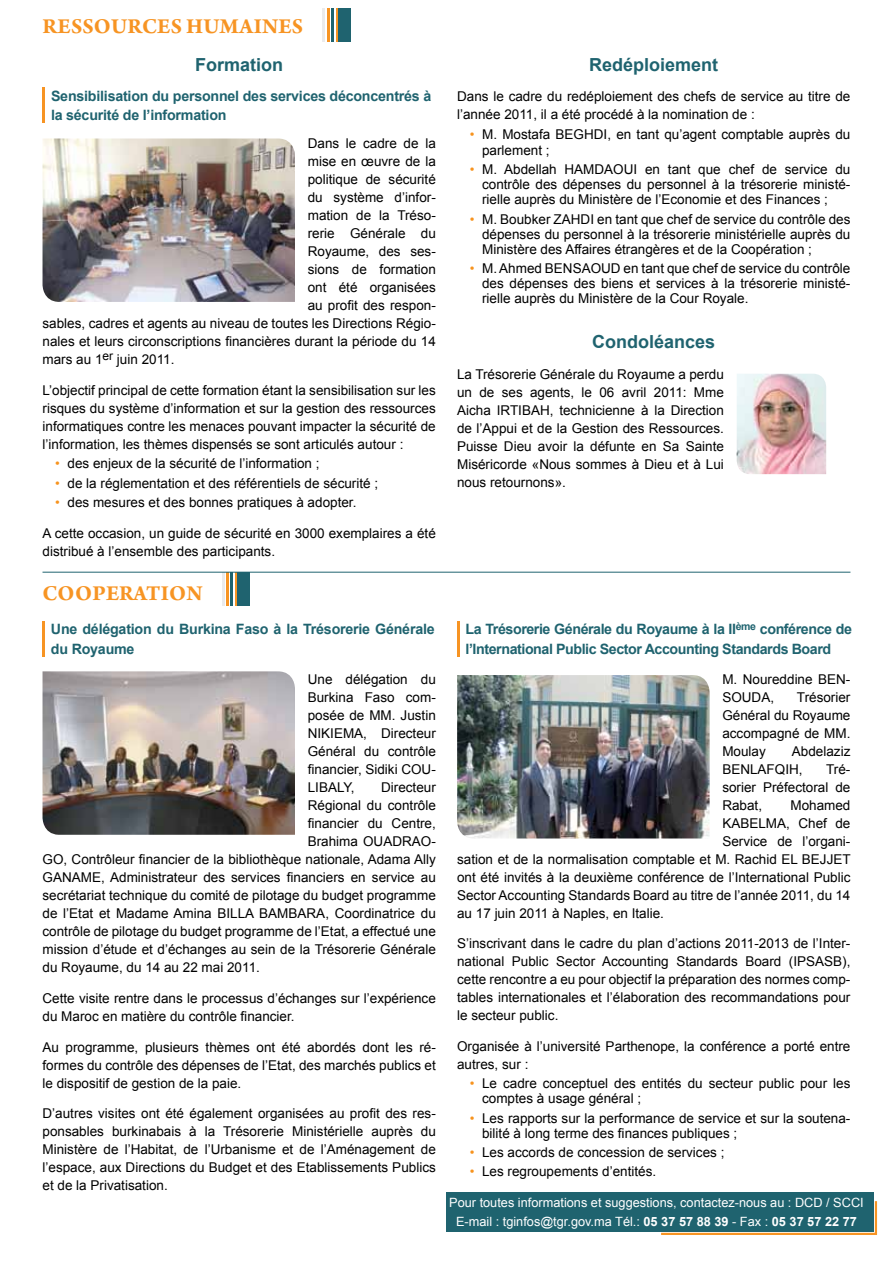
<style>
.page{position:relative;width:893px;height:1263px;background:#fff}
.page>*{position:absolute;margin:0;border:0;box-sizing:border-box;transform-origin:0 0}
.t1{font:700 22.5px "Arno Pro";letter-spacing:.015em;color:#f79423}
.t2{font:700 18px "Arial";color:#1f636f}
.t3{font:700 14.25px/19.5px "Arial";letter-spacing:-.015em;color:#1f636f}
.t4{font:13.5px/18px "Arial";color:#000;text-align:justify}
.t5{font:12.75px/19.2px "Arial";color:#fff;text-align:center}
.s1{color:#f7931e}
.s2{font-weight:700}
</style>
<div class="page">
<img style="left:43px;top:138px;width:252px;height:164px">
<img style="left:737px;top:374px;width:89px;height:100px">
<img style="left:43px;top:671px;width:252px;height:164px">
<img style="left:457px;top:675px;width:253px;height:163px">
<svg style="left:322px;top:8px;width:10px;height:34px"></svg>
<hr style="left:323px;top:8px;width:2px;height:34px;background:#ebebec">
<hr style="left:328px;top:8px;width:2px;height:34px;background:#f79423">
<hr style="left:332px;top:8px;width:2px;height:34px;background:#1f636f">
<hr style="left:336px;top:8px;width:2px;height:34px;background:#f79423">
<div style="left:338px;top:8px;width:12px;height:34px;background:#1f636f"></div>
<svg style="left:224px;top:573px;width:7px;height:33px"></svg>
<hr style="left:222px;top:572px;width:2px;height:34px;background:#ebebec">
<hr style="left:227px;top:572px;width:2px;height:34px;background:#f79423">
<hr style="left:231px;top:572px;width:2px;height:34px;background:#1f636f">
<hr style="left:235px;top:572px;width:2px;height:34px;background:#f79423">
<div style="left:237px;top:572px;width:12px;height:34px;background:#1f636f"></div>
<div style="left:446px;top:1192px;width:427px;height:39px;background:#1f636f"></div>
<svg style="left:659px;top:1199px;width:219px;height:36px"></svg>
<hr style="left:43px;top:572px;width:807px;height:1px;background:#1f636f">
<hr style="left:43px;top:88px;width:2px;height:35px;background:#f79423">
<hr style="left:43px;top:621px;width:2px;height:35px;background:#f79423">
<hr style="left:457px;top:621px;width:3px;height:35px;background:#f79423">
<h1 class="t1" style="left:43px;top:13px;width:30px">RESSOURCES</h1>
<h1 class="t1" style="left:186px;top:13px;width:67px">HUMAINES</h1>
<h2 class="t2" style="left:195px;top:52px;width:90px">Formation</h2>
<p class="t3" style="left:51px;top:86px;width:382px">Sensibilisation du personnel des services déconcentrés à la sécurité de l’information</p>
<p class="t4" style="left:308px;top:135px;width:130px">Dans le cadre de la</p>
<p class="t4" style="left:308px;top:153px;width:130px">mise en œuvre de la</p>
<p class="t4" style="left:308px;top:171px;width:130px">politique de sécurité</p>
<p class="t4" style="left:308px;top:189px;width:130px">du système d’infor-</p>
<p class="t4" style="left:308px;top:207px;width:130px">mation de la Tréso-</p>
<p class="t4" style="left:308px;top:225px;width:130px">rerie Générale du</p>
<p class="t4" style="left:308px;top:243px;width:130px">Royaume, des ses-</p>
<p class="t4" style="left:308px;top:261px;width:130px">sions de formation</p>
<p class="t4" style="left:308px;top:279px;width:130px">ont été organisées</p>
<p class="t4" style="left:308px;top:297px;width:130px">au profit des respon-</p>
<p class="t4" style="left:43px;top:315px;width:395px">sables, cadres et agents au niveau de toutes les Directions Régio-</p>
<p class="t4" style="left:43px;top:333px;width:395px">nales et leurs circonscriptions financières durant la période du 14</p>
<p class="t4" style="left:43px;top:351px;width:133px">mars au 1<sup>er</sup> juin 2011.</p>
<p class="t4" style="left:43px;top:381px;width:395px">L’objectif principal de cette formation étant la sensibilisation sur les risques du système d’information et sur la gestion des ressources informatiques contre les menaces pouvant impacter la sécurité de l’information, les thèmes dispensés se sont articulés autour :</p>
<p class="t4" style="left:55px;top:455px;width:266px"><span class="s1">•</span> des enjeux de la sécurité de l’information ;</p>
<p class="t4" style="left:55px;top:474px;width:324px"><span class="s1">•</span> de la réglementation et des référentiels de sécurité ;</p>
<p class="t4" style="left:55px;top:493px;width:303px"><span class="s1">•</span> des mesures et des bonnes pratiques à adopter.</p>
<p class="t4" style="left:43px;top:524px;width:395px">A cette occasion, un guide de sécurité en 3000 exemplaires a été distribué à l’ensemble des participants.</p>
<h2 class="t2" style="left:589px;top:52px;width:131px">Redéploiement</h2>
<p class="t4" style="left:457px;top:88px;width:395px">Dans le cadre du redéploiement des chefs de service au titre de l’année 2011, il a été procédé à la nomination de :</p>
<p class="t4" style="left:482px;top:126px;width:370px;line-height:16.5px;text-indent:-12px"><span class="s1">•</span> M. Mostafa BEGHDI, en tant qu’agent comptable auprès du parlement ;</p>
<p class="t4" style="left:482px;top:162px;width:370px;line-height:15px;text-indent:-12px"><span class="s1">•</span> M. Abdellah HAMDAOUI en tant que chef de service du contrôle des dépenses du personnel à la trésorerie ministé&shy;rielle auprès du Ministère de l’Economie et des Finances ;</p>
<p class="t4" style="left:482px;top:211px;width:370px;line-height:15px;text-indent:-12px"><span class="s1">•</span> M. Boubker ZAHDI en tant que chef de service du contrôle des dépenses du personnel à la trésorerie ministérielle auprès du Ministère des Affaires étrangères et de la Coopération ;</p>
<p class="t4" style="left:482px;top:261px;width:370px;line-height:15px;text-indent:-12px"><span class="s1">•</span> M. Ahmed BENSAOUD en tant que chef de service du contrôle des dépenses des biens et services à la trésorerie ministé&shy;rielle auprès du Ministère de la Cour Royale.</p>
<h2 class="t2" style="left:592px;top:329px;width:125px">Condoléances</h2>
<p class="t4" style="left:457px;top:365px;width:268px">La Trésorerie Générale du Royaume a perdu un de ses agents, le 06 avril 2011: Mme Aicha IRTIBAH, technicienne à la Direction de l’Appui et de la Gestion des Ressources.<br>Puisse Dieu avoir la défunte en Sa Sainte Miséricorde «Nous sommes à Dieu et à Lui nous retournons».</p>
<h1 class="t1" style="left:43px;top:580px;width:32px">COOPE</h1>
<h1 class="t1" style="left:119px;top:580px;width:42px">RATION</h1>
<p class="t3" style="left:51px;top:620px;width:385px">Une délégation du Burkina Faso à la Trésorerie Générale du Royaume</p>
<p class="t3" style="left:466px;top:620px;width:388px">La Trésorerie Générale du Royaume à la II<sup>ème</sup> conférence de l’International Public Sector Accounting Standards Board</p>
<p class="t4" style="left:308px;top:671px;width:130px">Une délégation du Burkina Faso com&shy;posée de MM. Justin NIKIEMA, Directeur Général du contrôle financier, Sidiki COU-LIBALY,</p>
<p class="t4" style="left:381px;top:779px;width:56px">Directeur</p>
<p class="t4" style="left:308px;top:797px;width:130px">Régional du contrôle</p>
<p class="t4" style="left:308px;top:814px;width:130px">financier du Centre,</p>
<p class="t4" style="left:308px;top:832px;width:130px">Brahima OUADRAO-</p>
<p class="t4" style="left:43px;top:850px;width:395px">GO, Contrôleur financier de la bibliothèque nationale, Adama Ally</p>
<p class="t4" style="left:43px;top:868px;width:395px">GANAME, Administrateur des services financiers en service au</p>
<p class="t4" style="left:43px;top:886px;width:395px">secrétariat technique du comité de pilotage du budget programme</p>
<p class="t4" style="left:43px;top:904px;width:395px">de l’Etat et Madame Amina BILLA BAMBARA, Coordinatrice du</p>
<p class="t4" style="left:43px;top:922px;width:395px">contrôle de pilotage du budget programme de l’Etat, a effectué une</p>
<p class="t4" style="left:43px;top:940px;width:395px">mission d’étude et d’échanges au sein de la Trésorerie Générale</p>
<p class="t4" style="left:43px;top:958px;width:219px">du Royaume, du 14 au 22 mai 2011.</p>
<p class="t4" style="left:43px;top:989px;width:395px">Cette visite rentre dans le processus d’échanges sur l’expérience du Maroc en matière du contrôle financier.</p>
<p class="t4" style="left:43px;top:1038px;width:395px">Au programme, plusieurs thèmes ont été abordés dont les ré&shy;formes du contrôle des dépenses de l’Etat, des marchés publics et le dispositif de gestion de la paie.</p>
<p class="t4" style="left:43px;top:1105px;width:395px">D’autres visites ont été également organisées au profit des res&shy;ponsables burkinabais à la Trésorerie Ministérielle auprès du Ministère de l’Habitat, de l’Urbanisme et de l’Aménagement de l’espace, aux Directions du Budget et des Etablissements Publics et de la Privatisation.</p>
<p class="t4" style="left:722px;top:670px;width:130px">M. Noureddine BEN-<br>SOUDA,</p>
<p class="t4" style="left:722px;top:688px;width:130px;text-indent:75px">Trésorier Général du Royaume accompagné de MM.<br>Moulay</p>
<p class="t4" style="left:722px;top:742px;width:130px;text-indent:70px">Abdelaziz<br>BENLAFQIH,</p>
<p class="t4" style="left:722px;top:760px;width:130px;text-indent:104px">Tré&shy;sorier Préfectoral de Rabat,</p>
<p class="t4" style="left:790px;top:796px;width:62px">Mohamed</p>
<p class="t4" style="left:722px;top:814px;width:130px">KABELMA, Chef de</p>
<p class="t4" style="left:722px;top:832px;width:130px">Service de l’organi-</p>
<p class="t4" style="left:457px;top:850px;width:395px">sation et de la normalisation comptable et M. Rachid EL BEJJET</p>
<p class="t4" style="left:457px;top:868px;width:395px">ont été invités à la deuxième conférence de l’International Public</p>
<p class="t4" style="left:457px;top:886px;width:395px">Sector Accounting Standards Board au titre de l’année 2011, du 14</p>
<p class="t4" style="left:457px;top:904px;width:208px">au 17 juin 2011 à Naples, en Italie.</p>
<p class="t4" style="left:457px;top:935px;width:395px">S’inscrivant dans le cadre du plan d’actions 2011-2013 de l’Inter&shy;national Public Sector Accounting Standards Board (IPSASB), cette rencontre a eu pour objectif la préparation des normes comp&shy;tables internationales et l’élaboration des recommandations pour le secteur public.</p>
<p class="t4" style="left:457px;top:1037px;width:395px">Organisée à l’université Parthenope, la conférence a porté entre autres, sur :</p>
<p class="t4" style="left:482px;top:1076px;width:370px;line-height:15px;text-indent:-12px"><span class="s1">•</span> Le cadre conceptuel des entités du secteur public pour les comptes à usage général ;</p>
<p class="t4" style="left:482px;top:1110px;width:370px;line-height:15px;text-indent:-12px"><span class="s1">•</span> Les rapports sur la performance de service et sur la soutena&shy;bilité à long terme des finances publiques ;</p>
<p class="t4" style="left:470px;top:1143px;width:256px"><span class="s1">•</span> Les accords de concession de services ;</p>
<p class="t4" style="left:470px;top:1162px;width:188px"><span class="s1">•</span> Les regroupements d’entités.</p>
<p class="t5" style="left:449px;top:1193px;width:416px">Pour toutes informations et suggestions, contactez-nous au : DCD / SCCI<br>E-mail : tginfos@tgr.gov.ma Tél.: <span class="s2">05 37 57 88 39</span> - Fax : <span class="s2">05 37 57 22 77</span></p>
</div>
